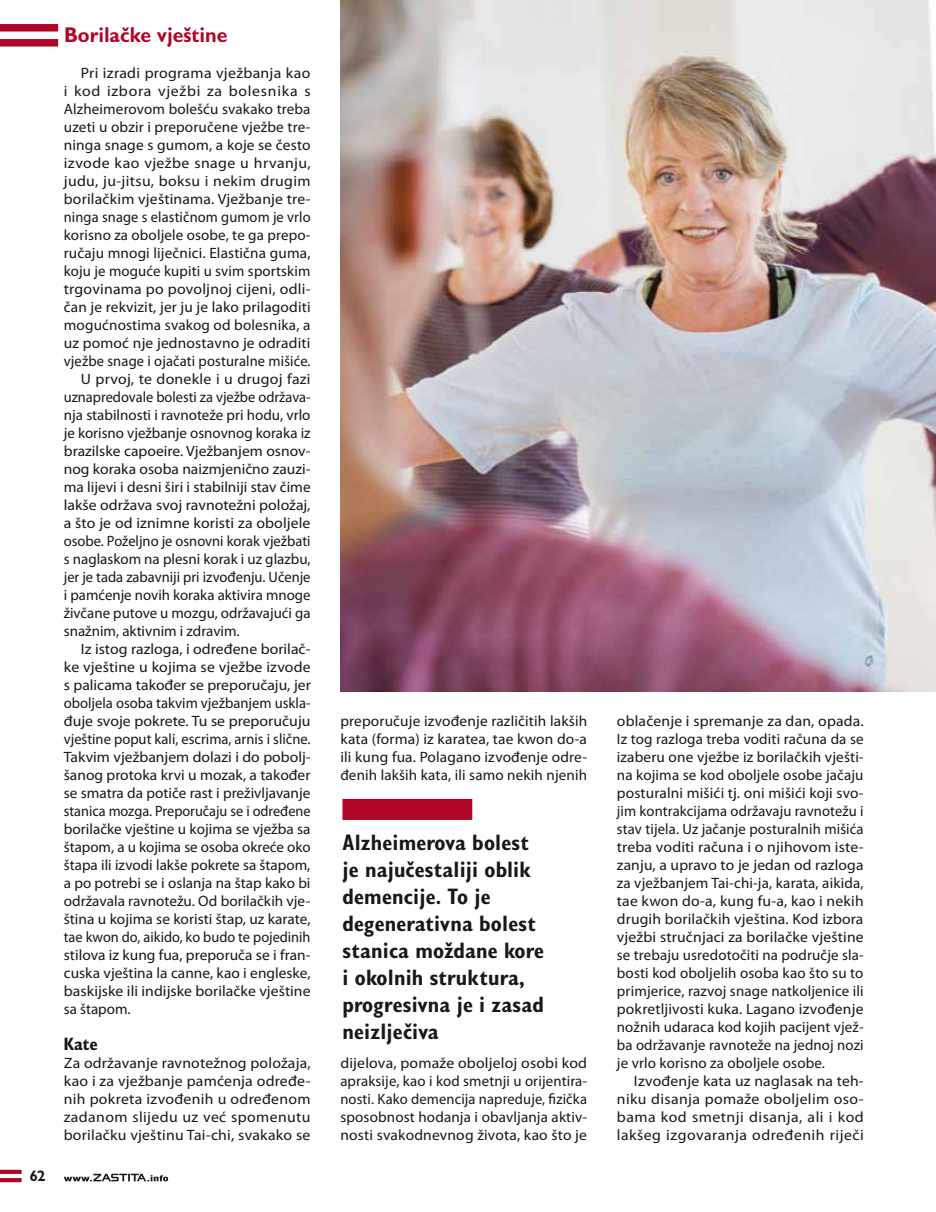
<style>
.page{position:relative;width:936px;height:1212px;background:#fff}
.page>*{position:absolute;margin:0;border:0;box-sizing:border-box;transform-origin:0 0}
.t1{font:700 condensed 22.5px/27px "Gill Sans Display MT Pro";letter-spacing:.01em;color:#1a171c}
.t2{font:700 21px "Gill Sans Display MT Pro";color:#af0527}
.t3{font:700 condensed 18px "Gill Sans MT Pro";color:#1a171c}
.t4{font:15px/18px "Myriad Pro";color:#1a171c;text-align:justify}
.t5{font:15px/18px "Myriad Pro";color:#1a171c;text-align:justify;scale:1.04 1}
.t6{font:15px/18px "Myriad Pro";color:#1a171c;text-align:justify;scale:1.05 1}
.t7{font:15px "Myriad Pro";color:#1a171c;scale:.96 1}
.t8{font:15px "Myriad Pro";letter-spacing:.025em;color:#1a171c;scale:1.05 1}
.t9{font:15px "Myriad Pro";color:#1a171c;scale:.95 1}
.t10{font:15px "Myriad Pro";letter-spacing:.02em;color:#1a171c;scale:1.05 1}
.t11{font:15px "Myriad Pro";letter-spacing:.045em;color:#1a171c;scale:1.05 1}
.t12{font:700 15px "Gill Sans Display MT Pro";color:#1a171c}
</style>
<div class="page">
<div style="left:0;top:24px;width:58px;height:8px;background:#af0527"></div>
<div style="left:0;top:39px;width:58px;height:8px;background:#af0527"></div>
<svg style="left:0;top:1170px;width:22px;height:4px"></svg>
<svg style="left:0;top:1178px;width:22px;height:4px"></svg>
<svg style="left:64px;top:1174px;width:104px;height:7px"></svg>
<img style="left:340px;top:0;width:595px;height:692px">
<div style="left:342px;top:799px;width:130px;height:21px;background:#af0527"></div>
<p class="t12" style="left:30px;top:1167px;width:17px">62</p>
<h2 class="t2" style="left:64px;top:22px;width:165px">Borilačke vještine</h2>
<p class="t10" style="left:81px;top:63px;width:220px">Pri izradi programa vježbanja kao</p>
<p class="t11" style="left:64px;top:81px;width:236px">i kod izbora vježbi za bolesnika s</p>
<p class="t4" style="left:64px;top:99px;width:248px">Alzheimerovom bolešću svakako treba</p>
<p class="t4" style="left:64px;top:117px;width:248px">uzeti u obzir i preporučene vježbe tre-</p>
<p class="t4" style="left:64px;top:135px;width:248px">ninga snage s gumom, a koje se često</p>
<p class="t8" style="left:64px;top:153px;width:237px">izvode kao vježbe snage u hrvanju,</p>
<p class="t8" style="left:64px;top:171px;width:236px">judu, ju-jitsu, boksu i nekim drugim</p>
<p class="t5" style="left:64px;top:189px;width:239px">borilačkim vještinama. Vježbanje tre-</p>
<p class="t7" style="left:64px;top:207px;width:258px">ninga snage s elastičnom gumom je vrlo</p>
<p class="t4" style="left:64px;top:225px;width:248px">korisno za oboljele osobe, te ga prepo-</p>
<p class="t4" style="left:64px;top:243px;width:248px">ručaju mnogi liječnici. Elastična guma,</p>
<p class="t4" style="left:64px;top:261px;width:248px">koju je moguće kupiti u svim sportskim</p>
<p class="t6" style="left:64px;top:279px;width:236px">trgovinama po povoljnoj cijeni, odli-</p>
<p class="t4" style="left:64px;top:297px;width:248px">čan je rekvizit, jer ju je lako prilagoditi</p>
<p class="t4" style="left:64px;top:315px;width:248px">mogućnostima svakog od bolesnika, a</p>
<p class="t4" style="left:64px;top:333px;width:248px">uz pomoć nje jednostavno je odraditi</p>
<p class="t4" style="left:64px;top:351px;width:248px">vježbe snage i ojačati posturalne mišiće.</p>
<p class="t6" style="left:81px;top:369px;width:220px">U prvoj, te donekle i u drugoj fazi</p>
<p class="t7" style="left:64px;top:387px;width:258px">uznapredovale bolesti za vježbe održava-</p>
<p class="t4" style="left:64px;top:405px;width:248px">nja stabilnosti i ravnoteže pri hodu, vrlo</p>
<p class="t4" style="left:64px;top:423px;width:248px">je korisno vježbanje osnovnog koraka iz</p>
<p class="t5" style="left:64px;top:441px;width:239px">brazilske capoeire. Vježbanjem osnov-</p>
<p class="t4" style="left:64px;top:459px;width:248px">nog koraka osoba naizmjenično zauzi-</p>
<p class="t4" style="left:64px;top:477px;width:248px">ma lijevi i desni širi i stabilniji stav čime</p>
<p class="t6" style="left:64px;top:495px;width:236px">lakše održava svoj ravnotežni položaj,</p>
<p class="t6" style="left:64px;top:513px;width:236px">a što je od iznimne koristi za oboljele</p>
<p class="t4" style="left:64px;top:531px;width:248px">osobe. Poželjno je osnovni korak vježbati</p>
<p class="t4" style="left:64px;top:549px;width:248px">s naglaskom na plesni korak i uz glazbu,</p>
<p class="t4" style="left:64px;top:567px;width:248px">jer je tada zabavniji pri izvođenju. Učenje</p>
<p class="t4" style="left:64px;top:585px;width:248px">i pamćenje novih koraka aktivira mnoge</p>
<p class="t4" style="left:64px;top:603px;width:248px">živčane putove u mozgu, održavajući ga</p>
<p class="t4" style="left:64px;top:621px;width:177px">snažnim, aktivnim i zdravim.</p>
<p class="t6" style="left:81px;top:639px;width:220px">Iz istog razloga, i određene borilač-</p>
<p class="t6" style="left:64px;top:657px;width:236px">ke vještine u kojima se vježbe izvode</p>
<p class="t5" style="left:64px;top:675px;width:239px">s palicama također se preporučaju, jer</p>
<p class="t4" style="left:64px;top:693px;width:248px">oboljela osoba takvim vježbanjem uskla-</p>
<p class="t6" style="left:64px;top:711px;width:236px">đuje svoje pokrete. Tu se preporučuju</p>
<p class="t4" style="left:64px;top:729px;width:248px">vještine poput kali, escrima, arnis i slične.</p>
<p class="t5" style="left:64px;top:747px;width:239px">Takvim vježbanjem dolazi i do pobolj-</p>
<p class="t4" style="left:64px;top:765px;width:248px">šanog protoka krvi u mozak, a također</p>
<p class="t4" style="left:64px;top:783px;width:248px">se smatra da potiče rast i preživljavanje</p>
<p class="t9" style="left:64px;top:801px;width:261px">stanica mozga. Preporučaju se i određene</p>
<p class="t4" style="left:64px;top:819px;width:248px">borilačke vještine u kojima se vježba sa</p>
<p class="t4" style="left:64px;top:837px;width:248px">štapom, a u kojima se osoba okreće oko</p>
<p class="t4" style="left:64px;top:855px;width:248px">štapa ili izvodi lakše pokrete sa štapom,</p>
<p class="t4" style="left:64px;top:873px;width:248px">a po potrebi se i oslanja na štap kako bi</p>
<p class="t4" style="left:64px;top:891px;width:248px">održavala ravnotežu. Od borilačkih vje-</p>
<p class="t4" style="left:64px;top:909px;width:248px">ština u kojima se koristi štap, uz karate,</p>
<p class="t7" style="left:64px;top:927px;width:258px">tae kwon do, aikido, ko budo te pojedinih</p>
<p class="t4" style="left:64px;top:945px;width:248px">stilova iz kung fua, preporuča se i fran-</p>
<p class="t4" style="left:64px;top:963px;width:248px">cuska vještina la canne, kao i engleske,</p>
<p class="t6" style="left:64px;top:981px;width:236px">baskijske ili indijske borilačke vještine</p>
<p class="t4" style="left:64px;top:999px;width:68px">sa štapom.</p>
<p class="t3" style="left:64px;top:1033px;width:35px">Kate</p>
<p class="t5" style="left:64px;top:1053px;width:239px">Za održavanje ravnotežnog položaja, kao i za vježbanje pamćenja određe&shy;nih pokreta izvođenih u određenom zadanom slijedu uz već spomenutu borilačku vještinu Tai-chi, svakako se</p>
<p class="t4" style="left:340px;top:711px;width:248px">preporučuje izvođenje različitih lakših kata (forma) iz karatea, tae kwon do-a ili kung fua. Polagano izvođenje odre&shy;đenih lakših kata, ili samo nekih njenih</p>
<h1 class="t1" style="left:342px;top:829px;width:203px">Alzheimerova bolest je najučestaliji oblik demencije. To je degenerativna bolest stanica moždane kore i okolnih struktura, progresivna je i zasad neizlječiva</h1>
<p class="t6" style="left:340px;top:1053px;width:236px">dijelova, pomaže oboljeloj osobi kod apraksije, kao i kod smetnji u orijentira&shy;nosti. Kako demencija napreduje, fizička sposobnost hodanja i obavljanja aktiv&shy;nosti svakodnevnog života, kao što je</p>
<p class="t5" style="left:617px;top:711px;width:239px">oblačenje i spremanje za dan, opada.<br>Iz tog razloga treba voditi računa da se izaberu one vježbe iz borilačkih vješti&shy;na kojima se kod oboljele osobe jačaju posturalni mišići tj. oni mišići koji svo&shy;jim kontrakcijama održavaju ravnotežu i stav tijela. Uz jačanje posturalnih mišića treba voditi računa i o njihovom iste&shy;zanju, a upravo to je jedan od razloga za vježbanjem Tai-chi-ja, karata, aikida, tae kwon do-a, kung fu-a, kao i nekih drugih borilačkih vještina. Kod izbora vježbi stručnjaci za borilačke vještine se trebaju usredotočiti na područje sla&shy;bosti kod oboljelih osoba kao što su to primjerice, razvoj snage natkoljenice ili pokretljivosti kuka. Lagano izvođenje nožnih udaraca kod kojih pacijent vjež&shy;ba održavanje ravnoteže na jednoj nozi je vrlo korisno za oboljele osobe.</p>
<p class="t5" style="left:617px;top:1071px;width:239px;text-indent:17px">Izvođenje kata uz naglasak na teh&shy;niku disanja pomaže oboljelim oso&shy;bama kod smetnji disanja, ali i kod lakšeg izgovaranja određenih riječi</p>
</div>
